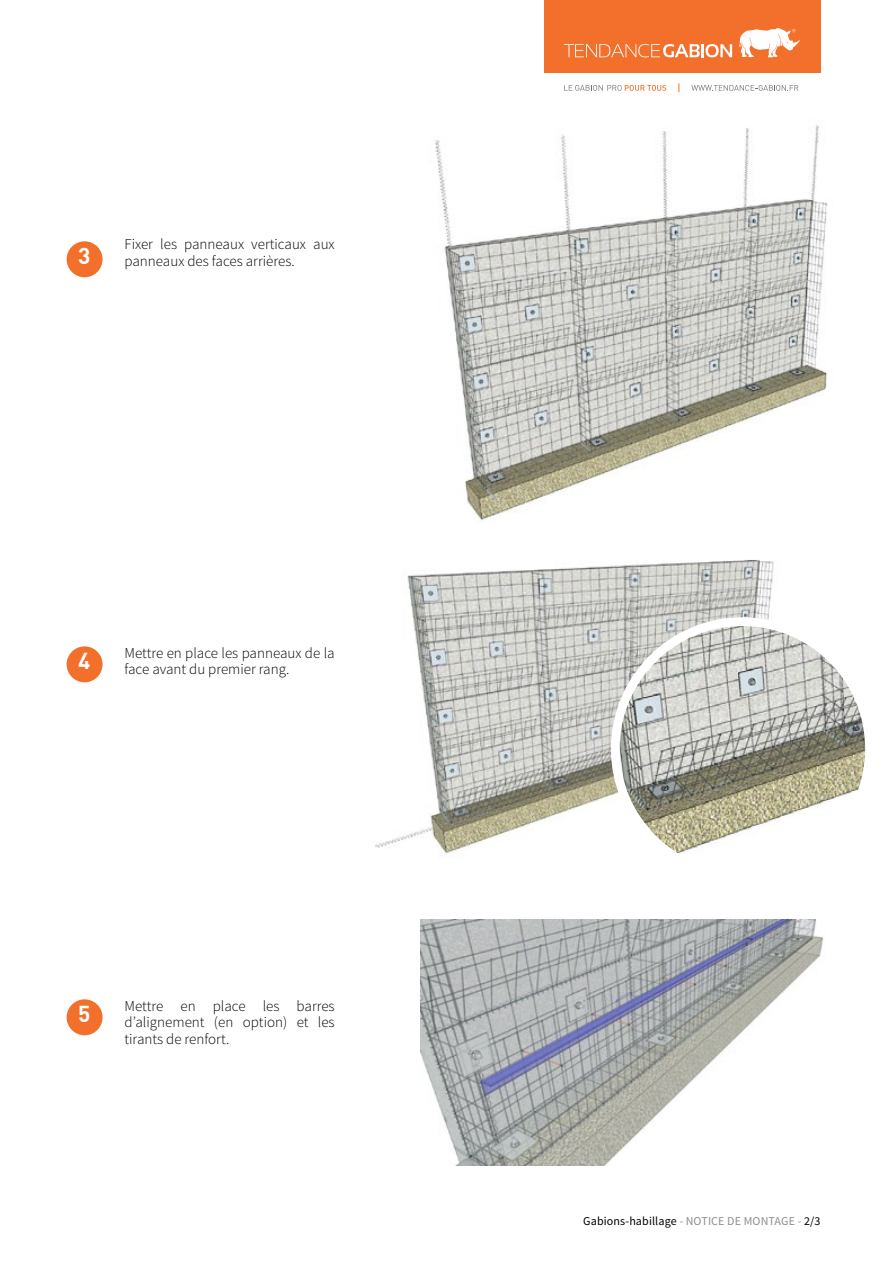
<style>
.page{position:relative;width:893px;height:1263px;background:#fff}
.page>*{position:absolute;margin:0;border:0;box-sizing:border-box;transform-origin:0 0}
.t1{font:700 22.5px "DI Nbek";color:#fff}
.t2{font:300 15px/16.5px "Source Sans Pro";color:#000}
.t3{font:12px "Source Sans Pro";letter-spacing:.01em;color:#000}
.s1{color:#8b8e90}
</style>
<div class="page">
<div style="left:544px;top:0;width:276px;height:73px;background:#f3702c"></div>
<svg style="left:564px;top:44px;width:168px;height:13px"></svg>
<svg style="left:739px;top:28px;width:62px;height:29px"></svg>
<svg style="left:564px;top:85px;width:102px;height:6px"></svg>
<svg style="left:691px;top:85px;width:107px;height:6px"></svg>
<div style="left:67px;top:241px;width:36px;height:36px;background:#f3702c;border-radius:50%"></div>
<div style="left:67px;top:646px;width:36px;height:36px;background:#f3702c;border-radius:50%"></div>
<div style="left:67px;top:999px;width:36px;height:36px;background:#f3702c;border-radius:50%"></div>
<img style="left:435px;top:125px;width:393px;height:395px">
<img style="left:375px;top:560px;width:399px;height:298px">
<img style="left:421px;top:919px;width:403px;height:246px">
<img style="left:615px;top:622px;width:254px;height:254px;border-radius:127px">
<div style="left:611px;top:617px;width:263px;height:263px;border:9px solid #fff;border-radius:50%"></div>
<h1 class="t1" style="left:78px;top:242px;width:14px">3</h1>
<p class="t2" style="left:125px;top:236px;width:212px">Fixer les panneaux verticaux aux panneaux des faces arrières.</p>
<h1 class="t1" style="left:78px;top:647px;width:14px">4</h1>
<p class="t2" style="left:125px;top:644px;width:212px">Mettre en place les panneaux de la face avant du premier rang.</p>
<h1 class="t1" style="left:78px;top:999px;width:14px">5</h1>
<p class="t2" style="left:125px;top:997px;width:212px;text-align:justify">Mettre en place les barres d’alignement (en option) et les tirants de renfort.</p>
<p class="t3" style="left:583px;top:1213px;width:239px">Gabions-habillage <span class="s1">- NOTICE DE MONTAGE -</span> 2/3</p>
</div>
